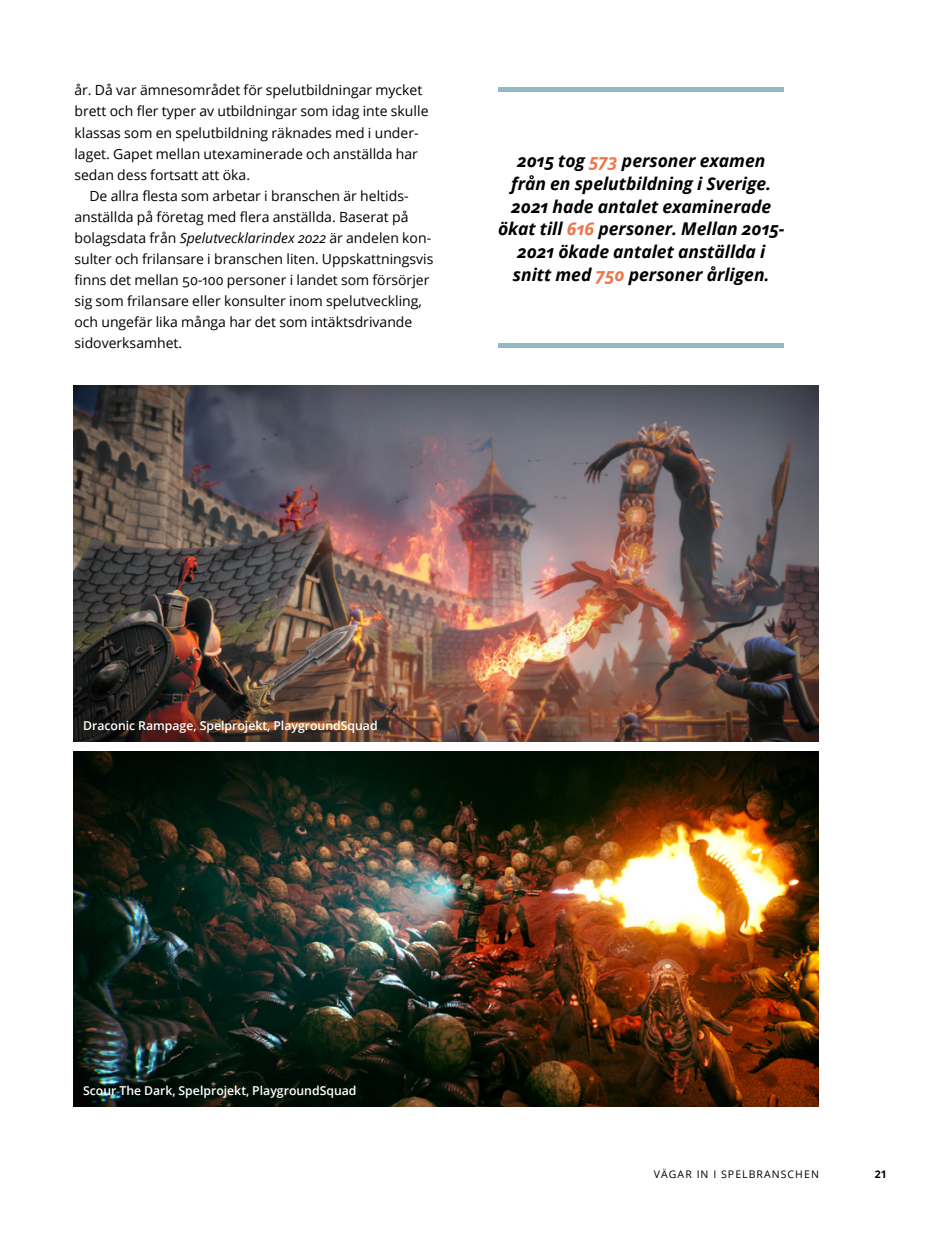
<style>
.page{position:relative;width:943px;height:1241px;background:#fff}
.page>*{position:absolute;margin:0;border:0;box-sizing:border-box;transform-origin:0 0}
.t1{font:italic 700 17.5px/22.8px "Open Sans";color:#000;text-align:center}
.t2{font:14px/21px "Open Sans";color:#000}
.t3{font:600 12.25px "Open Sans";color:#fff}
.t4{font:10.5px "Open Sans";letter-spacing:.1em;color:#000}
.t5{font:700 10.5px "Open Sans";color:#000}
.s1{font-style:italic}
.s2{color:#ee7548}
</style>
<div class="page">
<img style="left:73px;top:386px;width:746px;height:355px">
<img style="left:73px;top:751px;width:746px;height:355px">
<div style="left:498px;top:87px;width:285px;height:5px;background:#92b8c7"></div>
<div style="left:498px;top:342px;width:285px;height:5px;background:#92b8c7"></div>
<p class="t2" style="left:74px;top:79px;width:355px">år. Då var ämnesområdet för spelutbildningar mycket brett och fler typer av utbildningar som idag inte skulle klassas som en spelutbildning räknades med i under&shy;laget. Gapet mellan utexaminerade och anställda har sedan dess fortsatt att öka.</p>
<p class="t2" style="left:74px;top:184px;width:360px;text-indent:15px">De allra flesta som arbetar i branschen är heltids&shy;anställda på företag med flera anställda. Baserat på bolagsdata från <span class="s1">Spelutvecklarindex 2022</span> är andelen kon&shy;sulter och frilansare i branschen liten. Uppskattningsvis finns det mellan 50-100 personer i landet som försörjer sig som frilansare eller konsulter inom spelutveckling, och ungefär lika många har det som intäktsdrivande sidoverksamhet.</p>
<p class="t1" style="left:498px;top:149px;width:288px">2015 tog <span class="s2">573</span> personer examen från en spelutbildning i Sverige.<br>2021 hade antalet examinerade ökat till <span class="s2">616</span> personer. Mellan 2015-<br>2021 ökade antalet anställda i snitt med <span class="s2">750</span> personer årligen.</p>
<p class="t3" style="left:83px;top:716px;width:296px">Draconic Rampage, Spelprojekt, PlaygroundSquad</p>
<p class="t3" style="left:83px;top:1082px;width:275px">Scour The Dark, Spelprojekt, PlaygroundSquad</p>
<p class="t4" style="left:654px;top:1167px;width:166px">VÄGAR IN I SPELBRANSCHEN</p>
<p class="t5" style="left:875px;top:1166px;width:13px">21</p>
</div>
